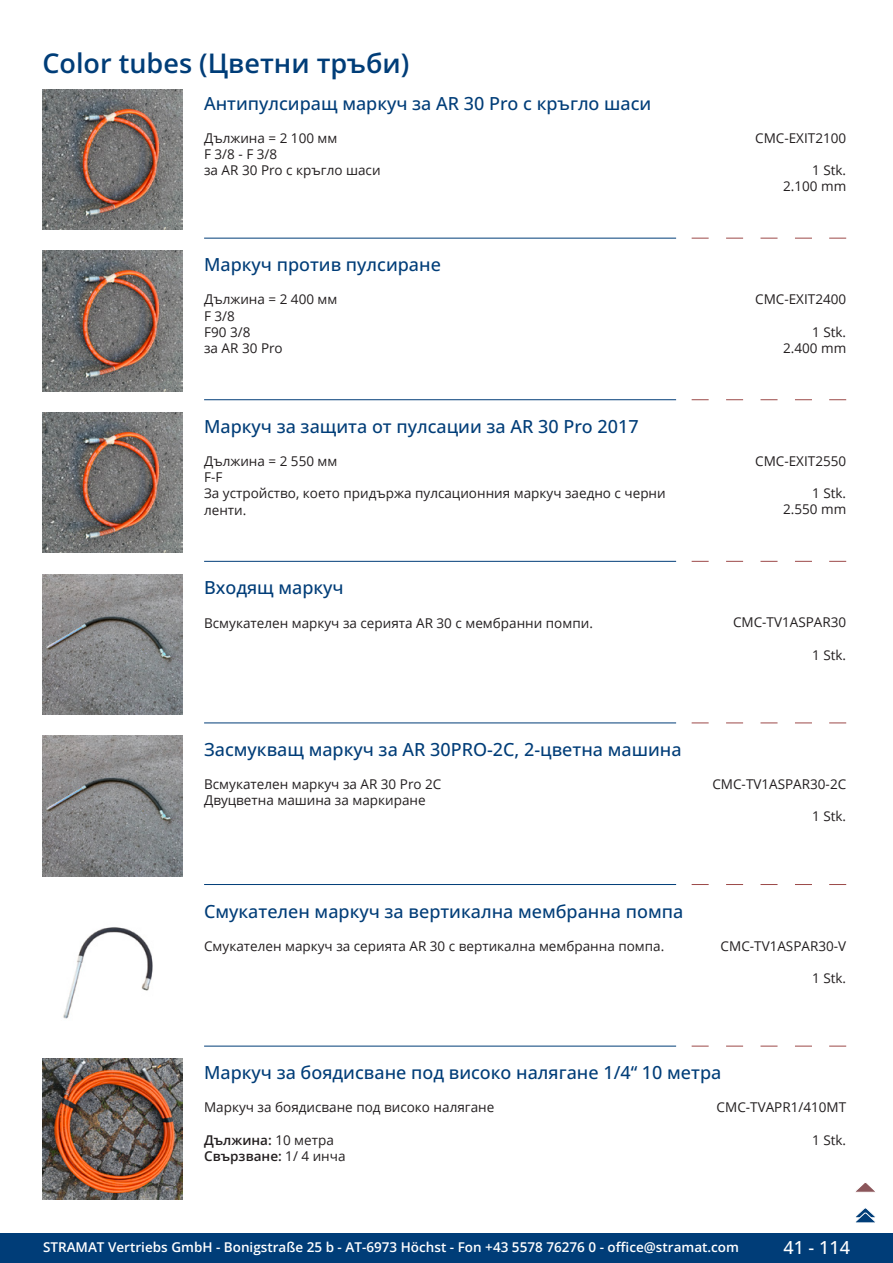
<style>
.page{position:relative;width:893px;height:1263px;background:#fff}
.page>*{position:absolute;margin:0;border:0;box-sizing:border-box;transform-origin:0 0}
.GruppeName{font:600 27px "Open Sans";color:#003d78}
.ArtikelName{font:500 18px "Open Sans";color:#003d78}
.t1{font:500 18px "Open Sans";color:#fff}
.Beschreibung{font:13.5px/16.2px "Open Sans";color:#231f20}
.ArtikelNummer{font:13.5px "Open Sans";color:#231f20}
.t2{font:600 13.5px "Open Sans";color:#fff}
.Beschreibung-2{font:600 13.5px/16.2px "Open Sans";color:#231f20}
.s1{font-weight:400}
</style>
<div class="page">
<div style="left:0;top:1233px;width:893px;height:30px;background:#003d78"></div>
<img style="left:43px;top:89px;width:140px;height:141px">
<img style="left:43px;top:251px;width:140px;height:140px">
<svg style="left:692px;top:238px;width:17px;height:1px"></svg>
<svg style="left:726px;top:238px;width:17px;height:1px"></svg>
<svg style="left:760px;top:238px;width:17px;height:1px"></svg>
<svg style="left:795px;top:238px;width:17px;height:1px"></svg>
<svg style="left:829px;top:238px;width:17px;height:1px"></svg>
<hr style="left:204px;top:238px;width:472px;height:1px;background:#003d78">
<img style="left:43px;top:412px;width:140px;height:141px">
<svg style="left:692px;top:399px;width:17px;height:1px"></svg>
<svg style="left:726px;top:399px;width:17px;height:1px"></svg>
<svg style="left:760px;top:399px;width:17px;height:1px"></svg>
<svg style="left:795px;top:399px;width:17px;height:1px"></svg>
<svg style="left:829px;top:399px;width:17px;height:1px"></svg>
<hr style="left:204px;top:399px;width:472px;height:1px;background:#003d78">
<img style="left:43px;top:574px;width:140px;height:140px">
<svg style="left:692px;top:561px;width:17px;height:1px"></svg>
<svg style="left:726px;top:561px;width:17px;height:1px"></svg>
<svg style="left:760px;top:561px;width:17px;height:1px"></svg>
<svg style="left:795px;top:561px;width:17px;height:1px"></svg>
<svg style="left:829px;top:561px;width:17px;height:1px"></svg>
<hr style="left:204px;top:561px;width:472px;height:1px;background:#003d78">
<img style="left:43px;top:736px;width:140px;height:140px">
<svg style="left:692px;top:723px;width:17px;height:1px"></svg>
<svg style="left:726px;top:723px;width:17px;height:1px"></svg>
<svg style="left:760px;top:723px;width:17px;height:1px"></svg>
<svg style="left:795px;top:723px;width:17px;height:1px"></svg>
<svg style="left:829px;top:723px;width:17px;height:1px"></svg>
<hr style="left:204px;top:723px;width:472px;height:1px;background:#003d78">
<img style="left:63px;top:927px;width:90px;height:92px">
<svg style="left:692px;top:884px;width:17px;height:1px"></svg>
<svg style="left:726px;top:884px;width:17px;height:1px"></svg>
<svg style="left:760px;top:884px;width:17px;height:1px"></svg>
<svg style="left:795px;top:884px;width:17px;height:1px"></svg>
<svg style="left:829px;top:884px;width:17px;height:1px"></svg>
<hr style="left:204px;top:884px;width:472px;height:1px;background:#003d78">
<img style="left:43px;top:1059px;width:140px;height:140px">
<svg style="left:692px;top:1046px;width:17px;height:1px"></svg>
<svg style="left:726px;top:1046px;width:17px;height:1px"></svg>
<svg style="left:760px;top:1046px;width:17px;height:1px"></svg>
<svg style="left:795px;top:1046px;width:17px;height:1px"></svg>
<svg style="left:829px;top:1046px;width:17px;height:1px"></svg>
<hr style="left:204px;top:1046px;width:472px;height:1px;background:#003d78">
<svg style="left:856px;top:1183px;width:19px;height:9px"></svg>
<svg style="left:855px;top:1208px;width:21px;height:15px"></svg>
<p class="GruppeName" style="left:43px;top:44px;width:368px">Color tubes (Цветни тръби)</p>
<p class="ArtikelName" style="left:204px;top:91px;width:449px">Антипулсиращ маркуч за AR 30 Pro с кръгло шаси</p>
<p class="Beschreibung" style="left:204px;top:129px;width:178px">Дължина = 2 100 мм<br>F 3/8 - F 3/8<br>за AR 30 Pro с кръгло шаси</p>
<p class="ArtikelNummer" style="left:755px;top:128px;width:92px">CMC-EXIT2100</p>
<p class="ArtikelNummer" style="left:812px;top:161px;width:36px">1 Stk.</p>
<p class="ArtikelNummer" style="left:783px;top:177px;width:65px">2.100 mm</p>
<p class="ArtikelName" style="left:204px;top:252px;width:238px">Маркуч против пулсиране</p>
<p class="Beschreibung" style="left:204px;top:291px;width:135px">Дължина = 2 400 мм<br>F 3/8<br>F90 3/8<br>за AR 30 Pro</p>
<p class="ArtikelNummer" style="left:755px;top:290px;width:92px">CMC-EXIT2400</p>
<p class="ArtikelNummer" style="left:812px;top:322px;width:36px">1 Stk.</p>
<p class="ArtikelNummer" style="left:783px;top:339px;width:65px">2.400 mm</p>
<p class="ArtikelName" style="left:204px;top:414px;width:436px">Маркуч за защита от пулсации за AR 30 Pro 2017</p>
<p class="Beschreibung" style="left:204px;top:453px;width:463px">Дължина = 2 550 мм<br>F-F<br>За устройство, което придържа пулсационния маркуч заедно с черни ленти.</p>
<p class="ArtikelNummer" style="left:755px;top:452px;width:92px">CMC-EXIT2550</p>
<p class="ArtikelNummer" style="left:812px;top:484px;width:36px">1 Stk.</p>
<p class="ArtikelNummer" style="left:783px;top:500px;width:65px">2.550 mm</p>
<p class="ArtikelName" style="left:204px;top:575px;width:141px">Входящ маркуч</p>
<p class="Beschreibung" style="left:204px;top:614px;width:390px">Всмукателен маркуч за серията AR 30 с мембранни помпи.</p>
<p class="ArtikelNummer" style="left:733px;top:613px;width:115px">CMC-TV1ASPAR30</p>
<p class="ArtikelNummer" style="left:812px;top:646px;width:36px">1 Stk.</p>
<p class="ArtikelName" style="left:204px;top:737px;width:479px">Засмукващ маркуч за AR 30PRO-2C, 2-цветна машина</p>
<p class="Beschreibung" style="left:204px;top:776px;width:239px">Всмукателен маркуч за AR 30 Pro 2C<br>Двуцветна машина за маркиране</p>
<p class="ArtikelNummer" style="left:712px;top:775px;width:135px">CMC-TV1ASPAR30-2C</p>
<p class="ArtikelNummer" style="left:812px;top:807px;width:36px">1 Stk.</p>
<p class="ArtikelName" style="left:204px;top:899px;width:481px">Смукателен маркуч за вертикална мембранна помпа</p>
<p class="Beschreibung" style="left:204px;top:937px;width:462px">Смукателен маркуч за серията AR 30 с вертикална мембранна помпа.</p>
<p class="ArtikelNummer" style="left:721px;top:936px;width:127px">CMC-TV1ASPAR30-V</p>
<p class="ArtikelNummer" style="left:812px;top:969px;width:36px">1 Stk.</p>
<p class="ArtikelName" style="left:204px;top:1060px;width:519px">Маркуч за боядисване под високо налягане 1/4‘‘ 10 метра</p>
<p class="Beschreibung" style="left:204px;top:1099px;width:292px">Маркуч за боядисване под високо налягане</p>
<p class="Beschreibung-2" style="left:204px;top:1131px;width:143px">Дължина: <span class="s1">10 метра<br></span>Свързване: <span class="s1">1/ 4 инча</span></p>
<p class="ArtikelNummer" style="left:717px;top:1098px;width:131px">CMC-TVAPR1/410MT</p>
<p class="ArtikelNummer" style="left:812px;top:1130px;width:36px">1 Stk.</p>
<p class="t2" style="left:43px;top:1238px;width:698px">STRAMAT Vertriebs GmbH - Bonigstraße 25 b - AT-6973 Höchst - Fon +43 5578 76276 0 - office@stramat.com</p>
<h2 class="t1" style="left:783px;top:1234px;width:68px">41 - 114</h2>
</div>
